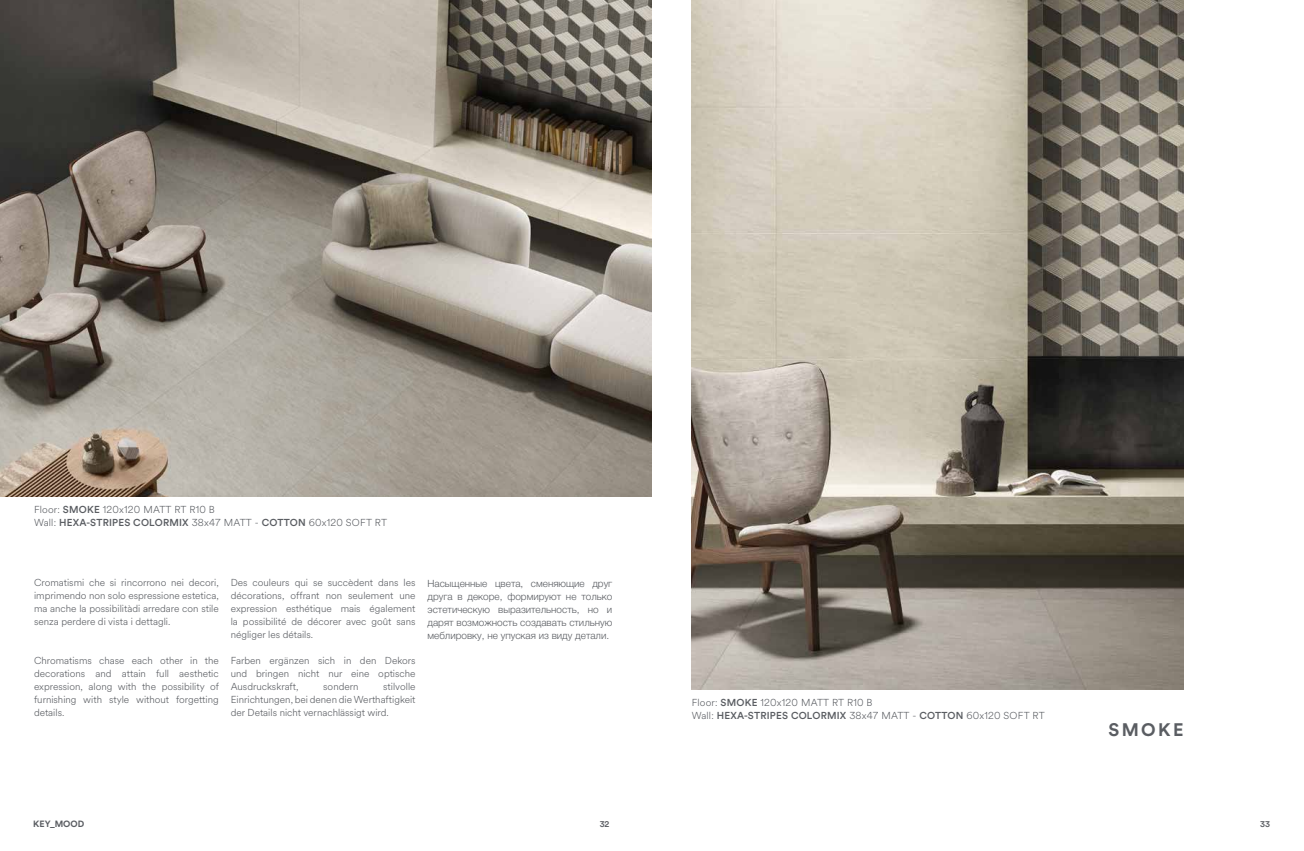
<style>
.page{position:relative;width:1304px;height:851px;background:#fff}
.page>*{position:absolute;margin:0;border:0;box-sizing:border-box;transform-origin:0 0}
.t1{font:700 18px "Circular Std";letter-spacing:.13em;color:#5a5d62}
.t2{font:300 10px/13px "Circular Spotify Text";color:#5a5d62;text-align:justify}
.t3{font:300 10px/13px "Circular Spotify Text";letter-spacing:.02em;color:#5a5d62}
.t4{font:300 10px/13px "Helvetica Neue LTCYR";color:#5a5d62;text-align:justify}
.t5{font:700 9px "Circular Std";color:#5a5d62}
.t6{font:500 9px "Circular Std";color:#5a5d62}
.s1{font-family:"Circular Std";font-weight:500}
</style>
<div class="page">
<img style="left:0;top:0;width:652px;height:496px">
<img style="left:692px;top:0;width:492px;height:689px">
<p class="t3" style="left:34px;top:503px;width:355px">Floor: <span class="s1">SMOKE</span> 120x120 MATT RT R10 B<br>Wall: <span class="s1">HEXA-STRIPES COLORMIX</span> 38x47 MATT - <span class="s1">COTTON</span> 60x120 SOFT RT</p>
<p class="t2" style="left:34px;top:576px;width:186px">Cromatismi che si rincorrono nei decori, imprimendo non solo espressione estetica, ma anche la possibilitàdi arredare con stile senza perdere di vista i dettagli.</p>
<p class="t2" style="left:34px;top:654px;width:186px">Chromatisms chase each other in the decorations and attain full aesthetic expression, along with the possibility of furnishing with style without forgetting details.</p>
<p class="t2" style="left:231px;top:576px;width:186px">Des couleurs qui se succèdent dans les décorations, offrant non seulement une expression esthétique mais également la possibilité de décorer avec goût sans négliger les détails.</p>
<p class="t2" style="left:231px;top:654px;width:186px">Farben ergänzen sich in den Dekors und bringen nicht nur eine optische Ausdruckskraft,</p>
<p class="t2" style="left:231px;top:680px;width:186px;text-indent:152px">stilvolle Einrichtungen, bei denen die Werthaftigkeit der Details nicht vernachlässigt wird.</p>
<p class="t2" style="left:323px;top:680px;width:37px">sondern</p>
<p class="t4" style="left:428px;top:576px;width:186px">Насыщенные цвета, сменяющие друг друга в декоре, формируют не только эстетическую выразительность, но и дарят возможность создавать стильную меблировку, не упуская из виду детали.</p>
<p class="t3" style="left:692px;top:696px;width:355px">Floor: <span class="s1">SMOKE</span> 120x120 MATT RT R10 B<br>Wall: <span class="s1">HEXA-STRIPES COLORMIX</span> 38x47 MATT - <span class="s1">COTTON</span> 60x120 SOFT RT</p>
<h1 class="t1" style="left:1109px;top:718px;width:76px">SMOKE</h1>
<p class="t5" style="left:33px;top:818px;width:53px">KEY_MOOD</p>
<p class="t6" style="left:600px;top:818px;width:11px">32</p>
<p class="t6" style="left:1260px;top:818px;width:11px">33</p>
</div>
